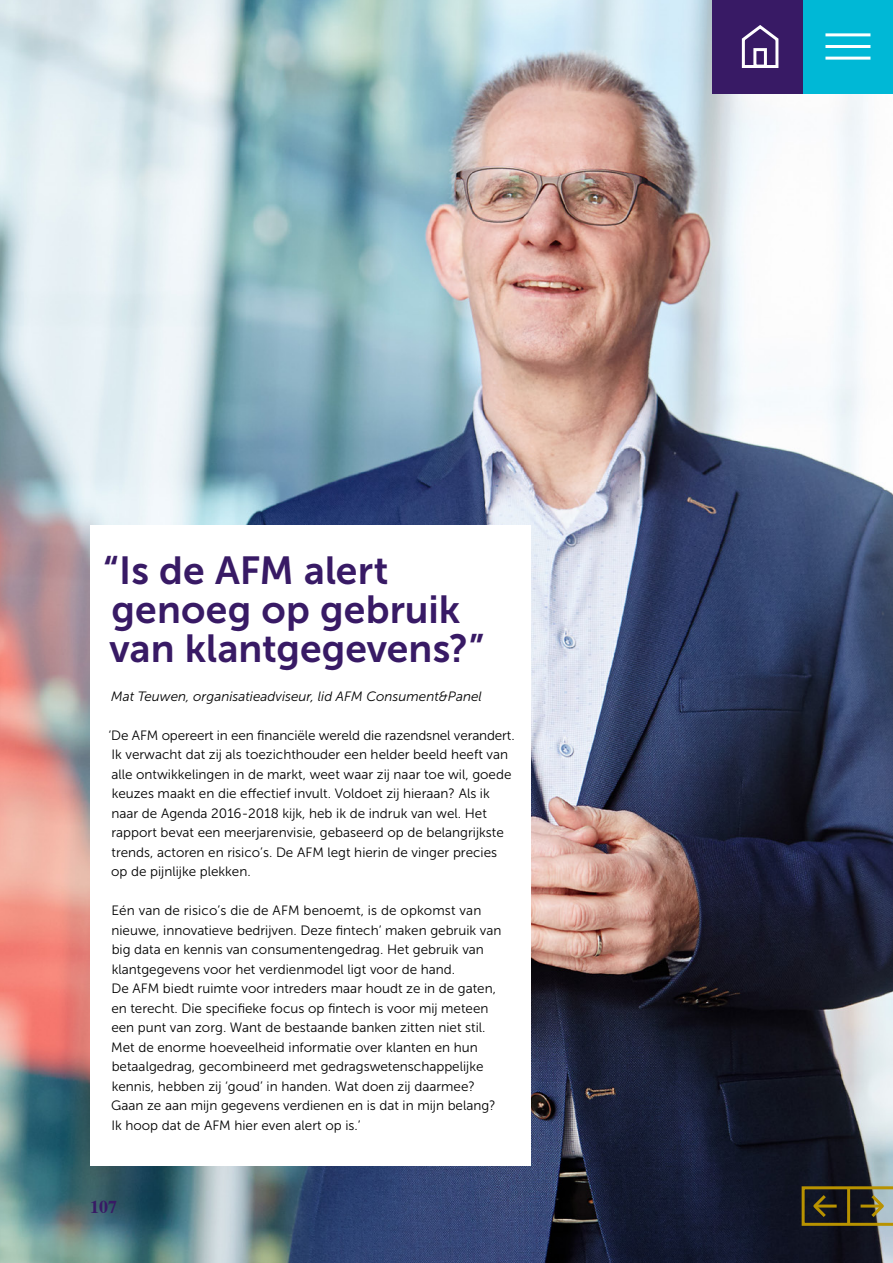
<style>
.page{position:relative;width:893px;height:1263px;background:#fff}
.page>*{position:absolute;margin:0;border:0;box-sizing:border-box;transform-origin:0 0}
.t1{font:39px/39px "Museo Sans 700";color:#381a65}
.t2{font:700 18px "Times";color:#381a65}
.t3{font:13.5px/19.5px "Museo Sans 300";color:#000}
.t4{font:italic 13.5px "Museo Sans 300";color:#000}
</style>
<div class="page">
<img style="left:0;top:0;width:893px;height:1263px">
<div style="left:90px;top:525px;width:441px;height:640px;background:#fff"></div>
<svg style="left:802px;top:1186px;width:91px;height:40px;background:#534d31"></svg>
<hr style="left:847px;top:1188px;width:3px;height:36px;background:#b89200">
<div style="left:803px;top:0;width:90px;height:93px;background:#00b8d6"></div>
<hr style="left:825px;top:33px;width:45px;height:3px;background:#fff">
<hr style="left:825px;top:45px;width:45px;height:3px;background:#fff">
<hr style="left:825px;top:57px;width:45px;height:3px;background:#fff">
<div style="left:713px;top:0;width:90px;height:93px;background:#381a65"></div>
<svg style="left:741px;top:25px;width:38px;height:43px"></svg>
<div style="left:753px;top:48px;width:14px;height:20px;border:3px solid #fff"></div>
<h1 class="t1" style="left:103px;top:551px;width:383px">“Is de AFM alert genoeg op gebruik van klantgegevens?”</h1>
<p class="t4" style="left:111px;top:689px;width:372px">Mat Teuwen, organisatieadviseur, lid AFM Consument&amp;Panel</p>
<p class="t3" style="left:108px;top:725px;width:408px">‘De AFM opereert in een financiële wereld die razendsnel verandert.<br>Ik verwacht dat zij als toezichthouder een helder beeld heeft van alle ontwikkelingen in de markt, weet waar zij naar toe wil, goede keuzes maakt en die effectief invult. Voldoet zij hieraan? Als ik naar de Agenda 2016-2018 kijk, heb ik de indruk van wel. Het rapport bevat een meerjarenvisie, gebaseerd op de belangrijkste trends, actoren en risico’s. De AFM legt hierin de vinger precies<br>op de pijnlijke plekken.</p>
<p class="t3" style="left:111px;top:901px;width:392px">Eén van de risico’s die de AFM benoemt, is de opkomst van nieuwe, innovatieve bedrijven. Deze fintech’ maken gebruik van big data en kennis van consumentengedrag. Het gebruik van klantgegevens voor het verdienmodel ligt voor de hand.<br>De AFM biedt ruimte voor intreders maar houdt ze in de gaten, en terecht. Die specifieke focus op fintech is voor mij meteen een punt van zorg. Want de bestaande banken zitten niet stil.<br>Met de enorme hoeveelheid informatie over klanten en hun betaalgedrag, gecombineerd met gedragswetenschappelijke kennis, hebben zij ‘goud’ in handen. Wat doen zij daarmee?<br>Gaan ze aan mijn gegevens verdienen en is dat in mijn belang?<br>Ik hoop dat de AFM hier even alert op is.’</p>
<h2 class="t2" style="left:90px;top:1189px;width:28px">107</h2>
</div>
